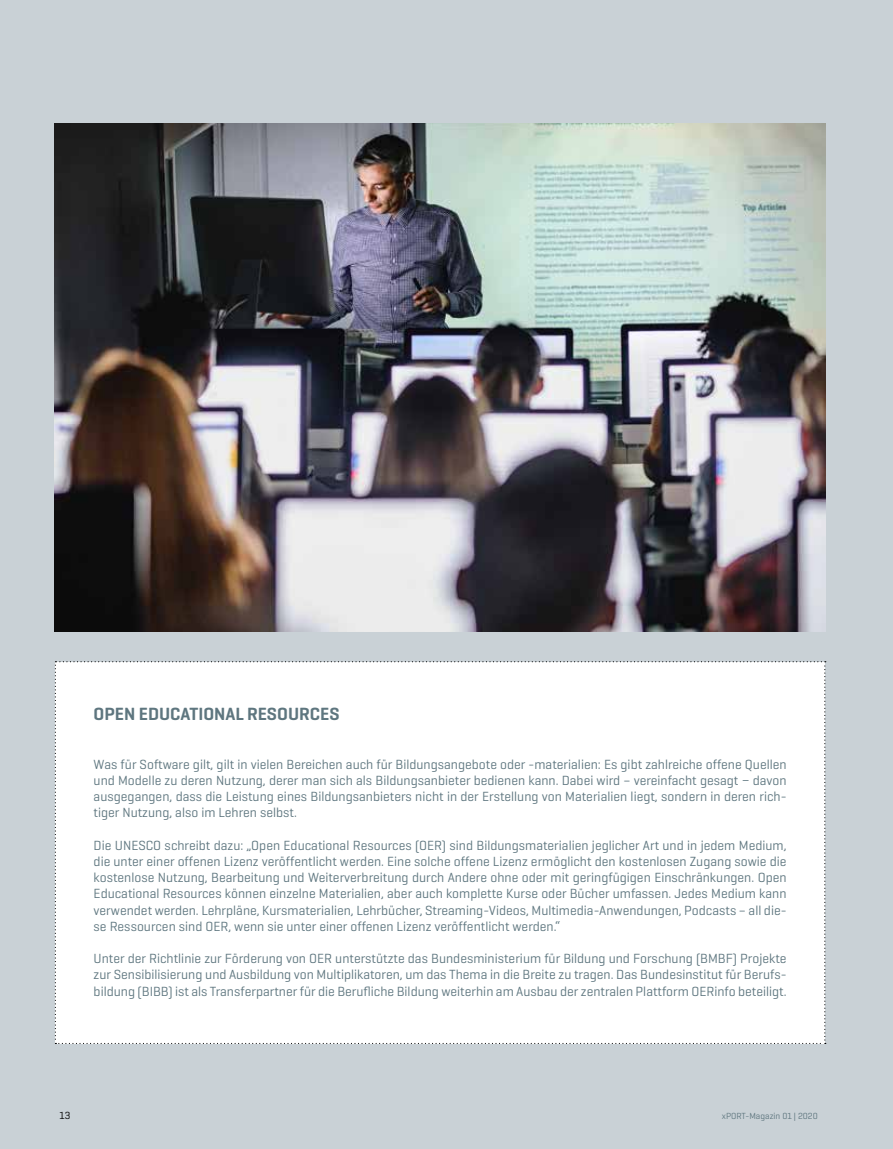
<style>
.page{position:relative;width:893px;height:1149px;background:#fff}
.page>*{position:absolute;margin:0;border:0;box-sizing:border-box;transform-origin:0 0}
.t1{font:600 18px "Geogrotesque";color:#5e767f}
.t2{font:13.5px/16.2px "Geogrotesque";color:#5e767f;text-align:justify}
.t3{font:10.5px "Geogrotesque";color:#000}
.t4{font:9px "Geogrotesque";color:#5e767f}
</style>
<div class="page">
<div style="left:0;top:0;width:893px;height:1148px;background:#c9d1d6"></div>
<div style="left:55px;top:661px;width:771px;height:382px;background:#fff"></div>
<img style="left:55px;top:123px;width:770px;height:508px">
<p class="t1" style="left:94px;top:702px;width:247px">OPEN EDUCATIONAL RESOURCES</p>
<p class="t2" style="left:94px;top:755px;width:694px">Was für Software gilt, gilt in vielen Bereichen auch für Bildungsangebote oder -materialien: Es gibt zahlreiche offene Quellen und Modelle zu deren Nutzung, derer man sich als Bildungsanbieter bedienen kann. Dabei wird – vereinfacht gesagt − davon ausgegangen, dass die Leistung eines Bildungsanbieters nicht in der Erstellung von Materialien liegt, sondern in deren rich&shy;tiger Nutzung, also im Lehren selbst.</p>
<p class="t2" style="left:94px;top:836px;width:694px">Die UNESCO schreibt dazu: „Open Educational Resources (OER) sind Bildungsmaterialien jeglicher Art und in jedem Medium, die unter einer offenen Lizenz veröffentlicht werden. Eine solche offene Lizenz ermöglicht den kostenlosen Zugang sowie die kostenlose Nutzung, Bearbeitung und Weiterverbreitung durch Andere ohne oder mit geringfügigen Einschränkungen. Open Educational Resources können einzelne Materialien, aber auch komplette Kurse oder Bücher umfassen. Jedes Medium kann verwendet werden. Lehrpläne, Kursmaterialien, Lehrbücher, Streaming-Videos, Multimedia-Anwendungen, Podcasts – all die&shy;se Ressourcen sind OER, wenn sie unter einer offenen Lizenz veröffentlicht werden.“</p>
<p class="t2" style="left:94px;top:949px;width:694px">Unter der Richtlinie zur Förderung von OER unterstützte das Bundesministerium für Bildung und Forschung (BMBF) Projekte zur Sensibilisierung und Ausbildung von Multiplikatoren, um das Thema in die Breite zu tragen. Das Bundesinstitut für Berufs&shy;bildung (BIBB) ist als Transferpartner für die Berufliche Bildung weiterhin am Ausbau der zentralen Plattform OERinfo beteiligt.</p>
<p class="t3" style="left:60px;top:1108px;width:12px">13</p>
<p class="t4" style="left:722px;top:1109px;width:98px">xPORT-Magazin 01 | 2020</p>
</div>
